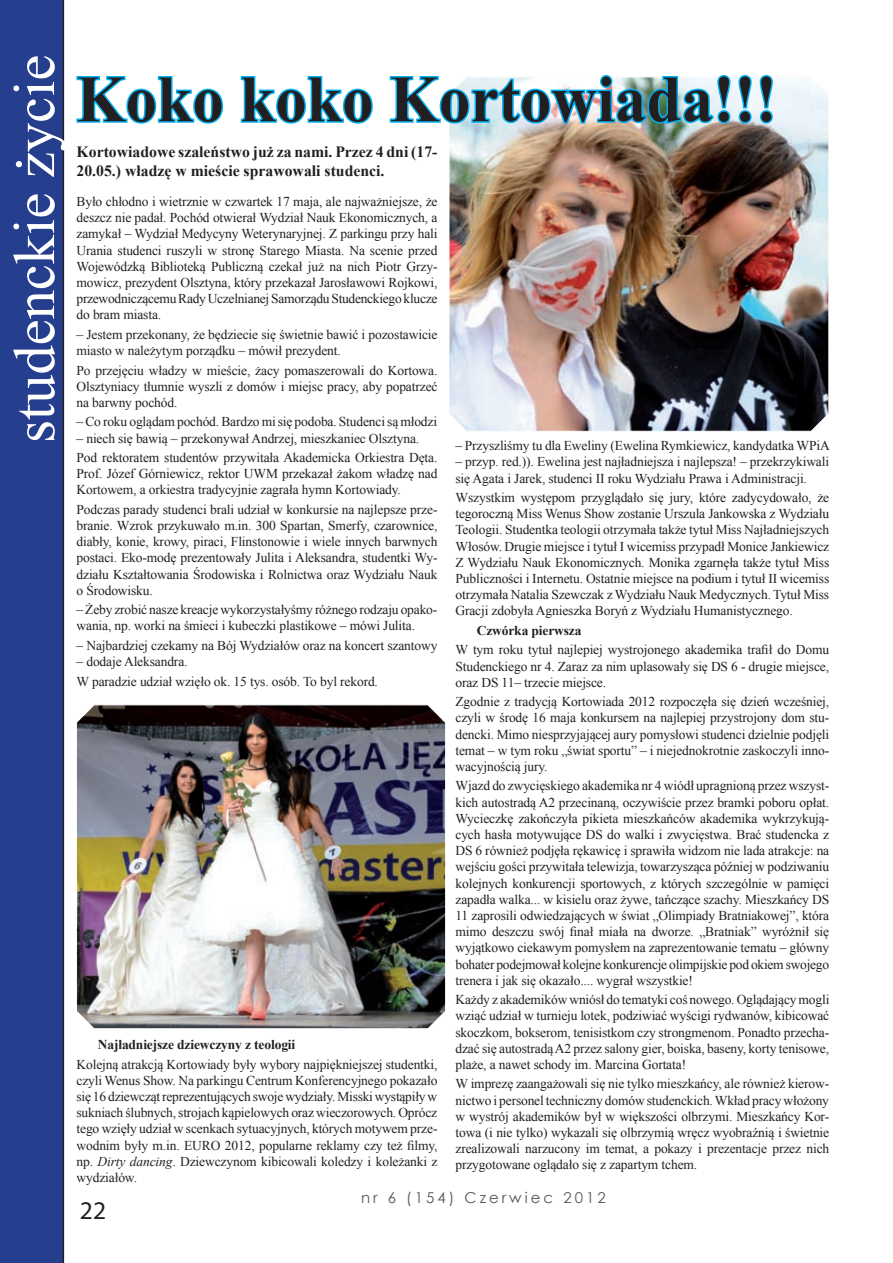
<style>
.page{position:relative;width:893px;height:1263px;background:#fff}
.page>*{position:absolute;margin:0;border:0;box-sizing:border-box;transform-origin:0 0}
.t1{font:700 66px "Times New Roman";letter-spacing:.005em;color:#231f20;scale:.95 1}
.t2{font:58.5px "Times New Roman";color:#fff}
.t3{font:25.5px "Myriad Pro";color:#231f20}
.t4{font:700 15.75px/18.9px "Times New Roman";color:#231f20}
.t5{font:15px "Century Gothic";letter-spacing:.2em;color:#57585a}
.t6{font:13.5px/16.2px "Times New Roman";letter-spacing:-.01em;color:#231f20;text-align:justify}
.t7{font:700 13.5px "Times New Roman";letter-spacing:-.01em;color:#231f20}
.s1{font-style:italic}
</style>
<div class="page">
<div style="left:0;top:0;width:64px;height:1263px;background:#253f8e"></div>
<img style="left:76px;top:704px;width:370px;height:325px">
<img style="left:449px;top:78px;width:380px;height:354px">
<svg style="left:76px;top:76px;width:148px;height:48px"></svg>
<svg style="left:240px;top:76px;width:133px;height:48px"></svg>
<img style="left:389px;top:75px;width:386px;height:51px">
<h2 class="t2" style="left:-5px;top:443px;width:390px;rotate:-90deg">studenckie życie</h2>
<h1 class="t1" style="left:77px;top:53px;width:738px">Koko koko Kortowiada!!!</h1>
<p class="t4" style="left:77px;top:142px;width:362px">Kortowiadowe szaleństwo już za nami. Przez 4 dni (17-<br>20.05.) władzę w mieście sprawowali studenci.</p>
<p class="t6" style="left:77px;top:193px;width:363px">Było chłodno i wietrznie w czwartek 17 maja, ale najważniejsze, że deszcz nie padał. Pochód otwierał Wydział Nauk Ekonomicznych, a zamykał – Wydział Medycyny Weterynaryjnej. Z parkingu przy hali Urania studenci ruszyli w stronę Starego Miasta. Na scenie przed Wojewódzką Biblioteką Publiczną czekał już na nich Piotr Grzy&shy;mowicz, prezydent Olsztyna, który przekazał Jarosławowi Rojkowi, przewodniczącemu Rady Uczelnianej Samorządu Studenckiego klucze do bram miasta.</p>
<p class="t6" style="left:77px;top:326px;width:362px">– Jestem przekonany, że będziecie się świetnie bawić i pozostawicie miasto w należytym porządku – mówił prezydent.</p>
<p class="t6" style="left:77px;top:362px;width:362px">Po przejęciu władzy w mieście, żacy pomaszerowali do Kortowa.<br>Olsztyniacy tłumnie wyszli z domów i miejsc pracy, aby popatrzeć na barwny pochód.</p>
<p class="t6" style="left:77px;top:413px;width:362px">– Co roku oglądam pochód. Bardzo mi się podoba. Studenci są młodzi</p>
<p class="t6" style="left:77px;top:428px;width:362px;line-height:19.5px">– niech się bawią – przekonywał Andrzej, mieszkaniec Olsztyna.<br>Pod rektoratem studentów przywitała Akademicka Orkiestra Dęta.</p>
<p class="t6" style="left:77px;top:465px;width:362px">Prof. Józef Górniewicz, rektor UWM przekazał żakom władzę nad<br>Kortowem, a orkiestra tradycyjnie zagrała hymn Kortowiady.</p>
<p class="t6" style="left:77px;top:501px;width:362px">Podczas parady studenci brali udział w konkursie na najlepsze prze&shy;branie. Wzrok przykuwało m.in. 300 Spartan, Smerfy, czarownice, diabły, konie, krowy, piraci, Flinstonowie i wiele innych barwnych postaci. Eko-modę prezentowały Julita i Aleksandra, studentki Wy&shy;działu Kształtowania Środowiska i Rolnictwa oraz Wydziału Nauk o Środowisku.</p>
<p class="t6" style="left:77px;top:601px;width:362px">– Żeby zrobić nasze kreacje wykorzystałyśmy różnego rodzaju opako&shy;wania, np. worki na śmieci i kubeczki plastikowe – mówi Julita.</p>
<p class="t6" style="left:77px;top:637px;width:362px">– Najbardziej czekamy na Bój Wydziałów oraz na koncert szantowy</p>
<p class="t6" style="left:77px;top:652px;width:303px;line-height:19.5px">– dodaje Aleksandra.<br>W paradzie udział wzięło ok. 15 tys. osób. To byl rekord.</p>
<p class="t7" style="left:98px;top:1035px;width:199px">Najładniejsze dziewczyny z teologii</p>
<p class="t6" style="left:77px;top:1056px;width:362px">Kolejną atrakcją Kortowiady były wybory najpiękniejszej studentki, czyli Wenus Show. Na parkingu Centrum Konferencyjnego pokazało się 16 dziewcząt reprezentujących swoje wydziały. Misski wystąpiły w sukniach ślubnych, strojach kąpielowych oraz wieczorowych. Oprócz tego wzięły udział w scenkach sytuacyjnych, których motywem prze&shy;wodnim były m.in. EURO 2012, popularne reklamy czy też filmy, np. <span class="s1">Dirty dancing</span>. Dziewczynom kibicowali koledzy i koleżanki z wydziałów.</p>
<p class="t6" style="left:455px;top:437px;width:376px">– Przyszliśmy tu dla Eweliny (Ewelina Rymkiewicz, kandydatka WPiA</p>
<p class="t6" style="left:455px;top:454px;width:375px">– przyp. red.)). Ewelina jest najładniejsza i najlepsza! – przekrzykiwali się Agata i Jarek, studenci II roku Wydziału Prawa i Administracji.</p>
<p class="t6" style="left:455px;top:489px;width:375px">Wszystkim występom przyglądało się jury, które zadycydowało, że tegoroczną Miss Wenus Show zostanie Urszula Jankowska z Wydziału Teologii. Studentka teologii otrzymała także tytuł Miss Najładniejszych Włosów. Drugie miejsce i tytuł I wicemiss przypadł Monice Jankiewicz Z Wydziału Nauk Ekonomicznych. Monika zgarnęła także tytuł Miss Publiczności i Internetu. Ostatnie miejsce na podium i tytuł II wicemiss otrzymała Natalia Szewczak z Wydziału Nauk Medycznych. Tytuł Miss Gracji zdobyła Agnieszka Boryń z Wydziału Humanistycznego.</p>
<p class="t7" style="left:477px;top:621px;width:106px">Czwórka pierwsza</p>
<p class="t6" style="left:455px;top:641px;width:375px">W tym roku tytuł najlepiej wystrojonego akademika trafił do Domu Studenckiego nr 4. Zaraz za nim uplasowały się DS 6 - drugie miejsce, oraz DS 11– trzecie miejsce.</p>
<p class="t6" style="left:455px;top:693px;width:375px">Zgodnie z tradycją Kortowiada 2012 rozpoczęła się dzień wcześniej, czyli w środę 16 maja konkursem na najlepiej przystrojony dom stu&shy;dencki. Mimo niesprzyjającej aury pomysłowi studenci dzielnie podjęli temat – w tym roku „świat sportu” – i niejednokrotnie zaskoczyli inno&shy;wacyjnością jury.</p>
<p class="t6" style="left:455px;top:777px;width:375px">Wjazd do zwycięskiego akademika nr 4 wiódł upragnioną przez wszyst&shy;kich autostradą A2 przecinaną, oczywiście przez bramki poboru opłat.<br>Wycieczkę zakończyła pikieta mieszkańców akademika wykrzykują&shy;cych hasła motywujące DS do walki i zwycięstwa. Brać studencka z DS 6 również podjęła rękawicę i sprawiła widzom nie lada atrakcje: na wejściu gości przywitała telewizja, towarzysząca później w podziwaniu kolejnych konkurencji sportowych, z których szczególnie w pamięci zapadła walka... w kisielu oraz żywe, tańczące szachy. Mieszkańcy DS 11 zaprosili odwiedzających w świat „Olimpiady Bratniakowej”, która mimo deszczu swój finał miała na dworze. „Bratniak” wyróżnił się wyjątkowo ciekawym pomysłem na zaprezentowanie tematu – główny bohater podejmował kolejne konkurencje olimpijskie pod okiem swojego trenera i jak się okazało.... wygrał wszystkie!</p>
<p class="t6" style="left:455px;top:991px;width:375px">Każdy z akademików wniósł do tematyki coś nowego. Oglądający mogli wziąć udział w turnieju lotek, podziwiać wyścigi rydwanów, kibicować skoczkom, bokserom, tenisistkom czy strongmenom. Ponadto przecha&shy;dzać się autostradą A2 przez salony gier, boiska, baseny, korty tenisowe, plaże, a nawet schody im. Marcina Gortata!</p>
<p class="t6" style="left:455px;top:1076px;width:375px">W imprezę zaangażowali się nie tylko mieszkańcy, ale również kierow&shy;nictwo i personel techniczny domów studenckich. Wkład pracy włożony w wystrój akademików był w większości olbrzymi. Mieszkańcy Kor&shy;towa (i nie tylko) wykazali się olbrzymią wręcz wyobraźnią i świetnie zrealizowali narzucony im temat, a pokazy i prezentacje przez nich przygotowane oglądało się z zapartym tchem.</p>
<h3 class="t3" style="left:80px;top:1195px;width:28px">22</h3>
<p class="t5" style="left:361px;top:1187px;width:246px">nr 6 (154) Czerwiec 2012</p>
</div>
